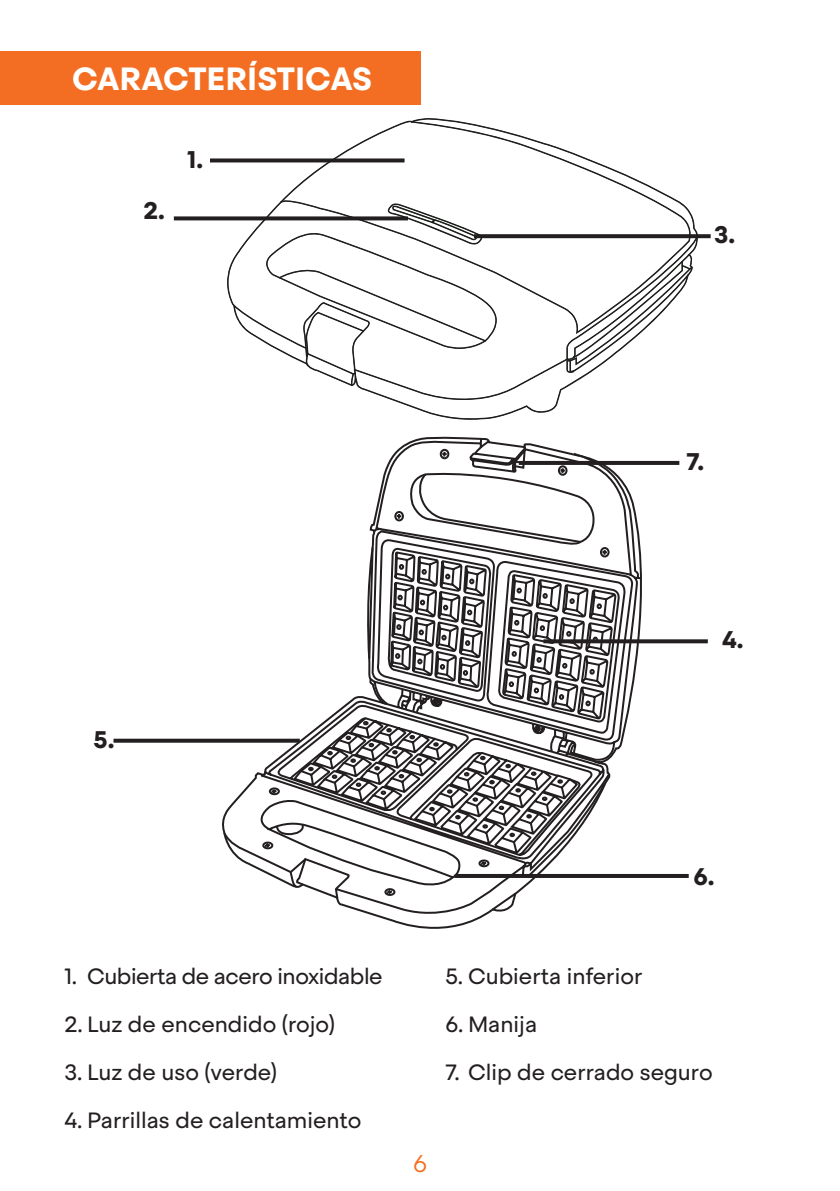
<style>
.page{position:relative;width:840px;height:1191px;background:#fff}
.page>*{position:absolute;margin:0;border:0;box-sizing:border-box;transform-origin:0 0}
.t1{font:700 32px "Steradian";color:#fff}
.t2{font:700 24px "Steradian";color:#231f20}
.t3{font:300 24px "Steradian";color:#f36e23}
.t4{font:22px "Steradian";color:#231f20}
.t5{font:22px "Steradian";letter-spacing:-.02em;color:#231f20}
</style>
<div class="page">
<div style="left:0;top:51px;width:420px;height:53px;background:#f36e23"></div>
<hr style="left:454px;top:874px;width:234px;height:4px;background:#231f20">
<svg style="left:113px;top:738px;width:107px;height:4px"></svg>
<svg style="left:174px;top:216px;width:53px;height:4px"></svg>
<svg style="left:656px;top:639px;width:51px;height:4px"></svg>
<svg style="left:210px;top:158px;width:17px;height:4px"></svg>
<svg style="left:698px;top:234px;width:12px;height:4px"></svg>
<svg style="left:656px;top:461px;width:23px;height:4px"></svg>
<svg style="left:221px;top:738px;width:315px;height:181px"></svg>
<svg style="left:288px;top:436px;width:355px;height:439px"></svg>
<svg style="left:227px;top:118px;width:471px;height:302px"></svg>
<svg style="left:280px;top:121px;width:410px;height:82px"></svg>
<svg style="left:233px;top:203px;width:464px;height:197px"></svg>
<p class="t1" style="left:72px;top:59px;width:301px">CARACTERÍSTICAS</p>
<p class="t2" style="left:143px;top:195px;width:23px">2.</p>
<p class="t2" style="left:187px;top:144px;width:17px">1.</p>
<p class="t2" style="left:713px;top:219px;width:23px">3.</p>
<p class="t2" style="left:686px;top:446px;width:19px">7.</p>
<p class="t2" style="left:94px;top:724px;width:23px">5.</p>
<p class="t2" style="left:721px;top:625px;width:23px">4.</p>
<p class="t2" style="left:693px;top:861px;width:22px">6.</p>
<p class="t5" style="left:64px;top:963px;width:319px">1. Cubierta de acero inoxidable</p>
<p class="t4" style="left:64px;top:1011px;width:272px">2. Luz de encendido (rojo)</p>
<p class="t4" style="left:64px;top:1059px;width:214px">3. Luz de uso (verde)</p>
<p class="t4" style="left:64px;top:1107px;width:298px">4. Parrillas de calentamiento</p>
<p class="t4" style="left:445px;top:963px;width:198px">5. Cubierta inferior</p>
<p class="t4" style="left:445px;top:1011px;width:93px">6. Manija</p>
<p class="t4" style="left:445px;top:1059px;width:269px">7. Clip de cerrado seguro</p>
<p class="t3" style="left:413px;top:1149px;width:15px">6</p>
</div>
